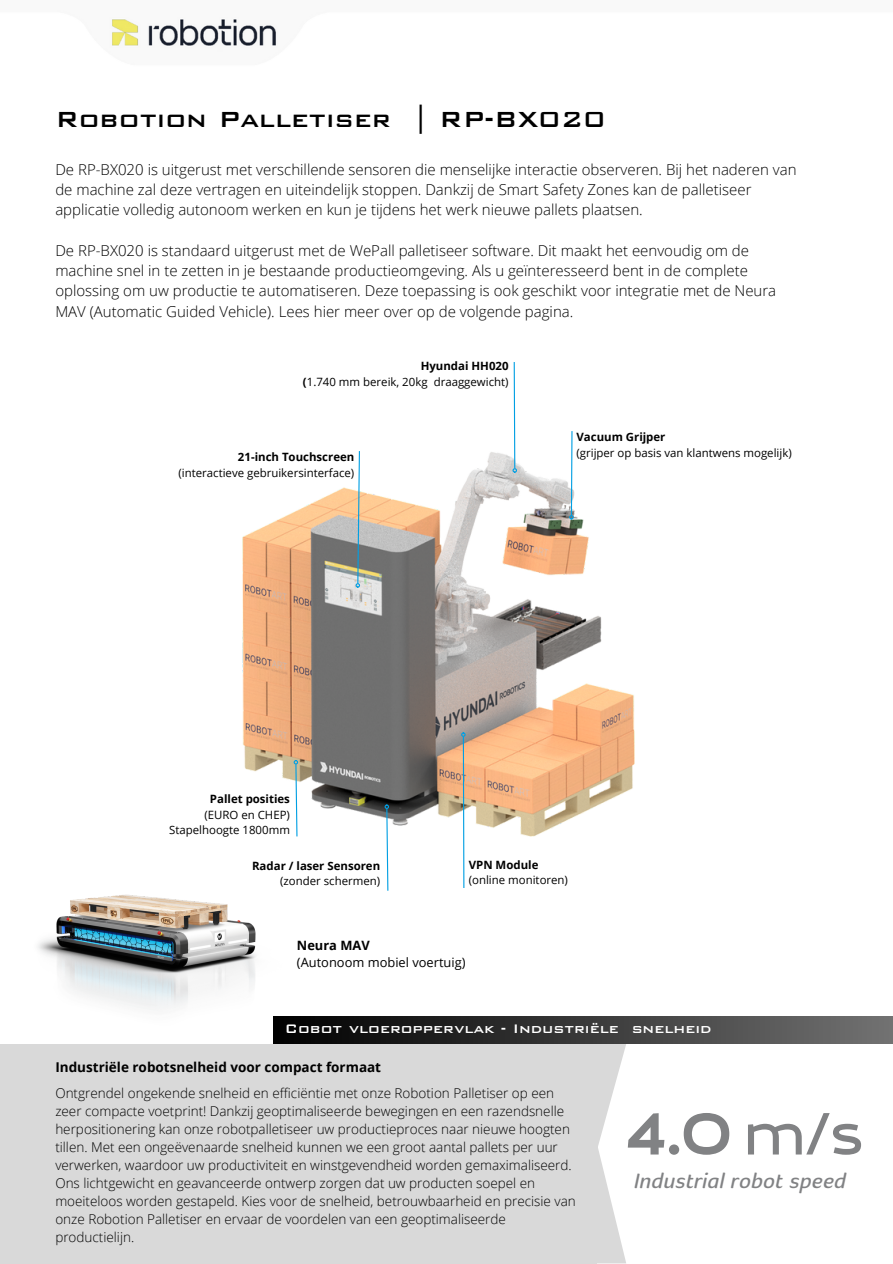
<style>
.page{position:relative;width:893px;height:1264px;background:#fff}
.page>*{position:absolute;margin:0;border:0;box-sizing:border-box;transform-origin:0 0}
.t1{font:78.15px "RTL Banana Bold";color:#818284}
.t2{font:500 29.25px "Bank Gothic BT";color:#000}
.t3{font:italic 22.5px "Banburi";color:#818284}
.t4{font:500 16.5px "Bank Gothic BT";color:#fff}
.t5{font:300 15px/20.2px "Open Sans";color:#000}
.t6{font:300 13.5px/18px "Open Sans";color:#000}
.t7{font:700 13.5px "Open Sans";color:#000}
.t8{font:12.9px/17.1px "Open Sans";color:#000}
.t9{font:11.4px "Open Sans";color:#000}
.t10{font:700 11.4px "Open Sans";color:#000}
.s1{font-weight:700}
.s2{font-family:"RTL Banana Regular"}
</style>
<div class="page">
<img style="left:242px;top:452px;width:392px;height:384px">
<svg style="left:355px;top:451px;width:5px;height:136px"></svg>
<img style="left:38px;top:804px;width:307px;height:207px">
<svg style="left:384px;top:804px;width:5px;height:87px"></svg>
<svg style="left:461px;top:732px;width:4px;height:156px"></svg>
<div style="left:0;top:1043px;width:596px;height:220px;background:#d9d9d9"></div>
<div style="left:273px;top:1016px;width:619px;height:27px;background:linear-gradient(to right,#000,#727272)"></div>
<svg style="left:565px;top:1043px;width:61px;height:220px"></svg>
<svg style="left:512px;top:362px;width:5px;height:110px"></svg>
<svg style="left:569px;top:431px;width:4px;height:88px"></svg>
<svg style="left:293px;top:760px;width:5px;height:77px"></svg>
<img style="left:112px;top:19px;width:164px;height:27px">
<p class="t2" style="left:55px;top:104px;width:552px">Robotion Palletiser | RP-BX020</p>
<p class="t5" style="left:55px;top:159px;width:742px">De RP-BX020 is uitgerust met verschillende sensoren die menselijke interactie observeren. Bij het naderen van de machine zal deze vertragen en uiteindelijk stoppen. Dankzij de Smart Safety Zones kan de palletiseer applicatie volledig autonoom werken en kun je tijdens het werk nieuwe pallets plaatsen.</p>
<h6 class="t5" style="left:55px;top:240px;width:722px">De RP-BX020 is standaard uitgerust met de WePall palletiseer software. Dit maakt het eenvoudig om de machine snel in te zetten in je bestaande productieomgeving. Als u geïnteresseerd bent in de complete oplossing om uw productie te automatiseren. Deze toepassing is ook geschikt voor integratie met de Neura MAV (Automatic Guided Vehicle). Lees hier meer over op de volgende pagina.</h6>
<p class="t10" style="left:420px;top:358px;width:89px">Hyundai HH020</p>
<p class="t9" style="left:303px;top:373px;width:207px"><span class="s1">(</span>1.740 mm bereik, 20kg draaggewicht)</p>
<p class="t10" style="left:238px;top:449px;width:118px">21-inch Touchscreen</p>
<p class="t9" style="left:178px;top:464px;width:177px">(interactieve gebruikersinterface)</p>
<h4 class="t10" style="left:576px;top:429px;width:90px">Vacuum Grijper</h4>
<p class="t9" style="left:576px;top:444px;width:217px">(grijper op basis van klantwens mogelijk)</p>
<p class="t10" style="left:210px;top:791px;width:81px">Pallet posities</p>
<p class="t9" style="left:204px;top:806px;width:87px">(EURO en CHEP)</p>
<p class="t9" style="left:169px;top:821px;width:122px">Stapelhoogte 1800mm</p>
<p class="t10" style="left:252px;top:857px;width:130px">Radar / laser Sensoren</p>
<p class="t9" style="left:280px;top:873px;width:101px">(zonder schermen)</p>
<p class="t10" style="left:469px;top:857px;width:71px">VPN Module</p>
<p class="t9" style="left:469px;top:872px;width:101px">(online monitoren)</p>
<p class="t8" style="left:297px;top:936px;width:170px"><span class="s1">Neura MAV<br></span>(Autonoom mobiel voertuig)</p>
<h4 class="t4" style="left:285px;top:1019px;width:428px">Cobot vloeroppervlak - Industriële snelheid</h4>
<h5 class="t7" style="left:55px;top:1057px;width:327px">Industriële robotsnelheid voor compact formaat</h5>
<h6 class="t1" style="left:626px;top:1096px;width:238px">4.0 <span class="s2">m/s</span></h6>
<h1 class="t3" style="left:634px;top:1166px;width:213px">Industrial robot speed</h1>
<h4 class="t6" style="left:55px;top:1083px;width:522px">Ontgrendel ongekende snelheid en efficiëntie met onze Robotion Palletiser op een zeer compacte voetprint! Dankzij geoptimaliseerde bewegingen en een razendsnelle herpositionering kan onze robotpalletiseer uw productieproces naar nieuwe hoogten tillen. Met een ongeëvenaarde snelheid kunnen we een groot aantal pallets per uur verwerken, waardoor uw productiviteit en winstgevendheid worden gemaximaliseerd.<br>Ons lichtgewicht en geavanceerde ontwerp zorgen dat uw producten soepel en moeiteloos worden gestapeld. Kies voor de snelheid, betrouwbaarheid en precisie van onze Robotion Palletiser en ervaar de voordelen van een geoptimaliseerde productielijn.</h4>
</div>
